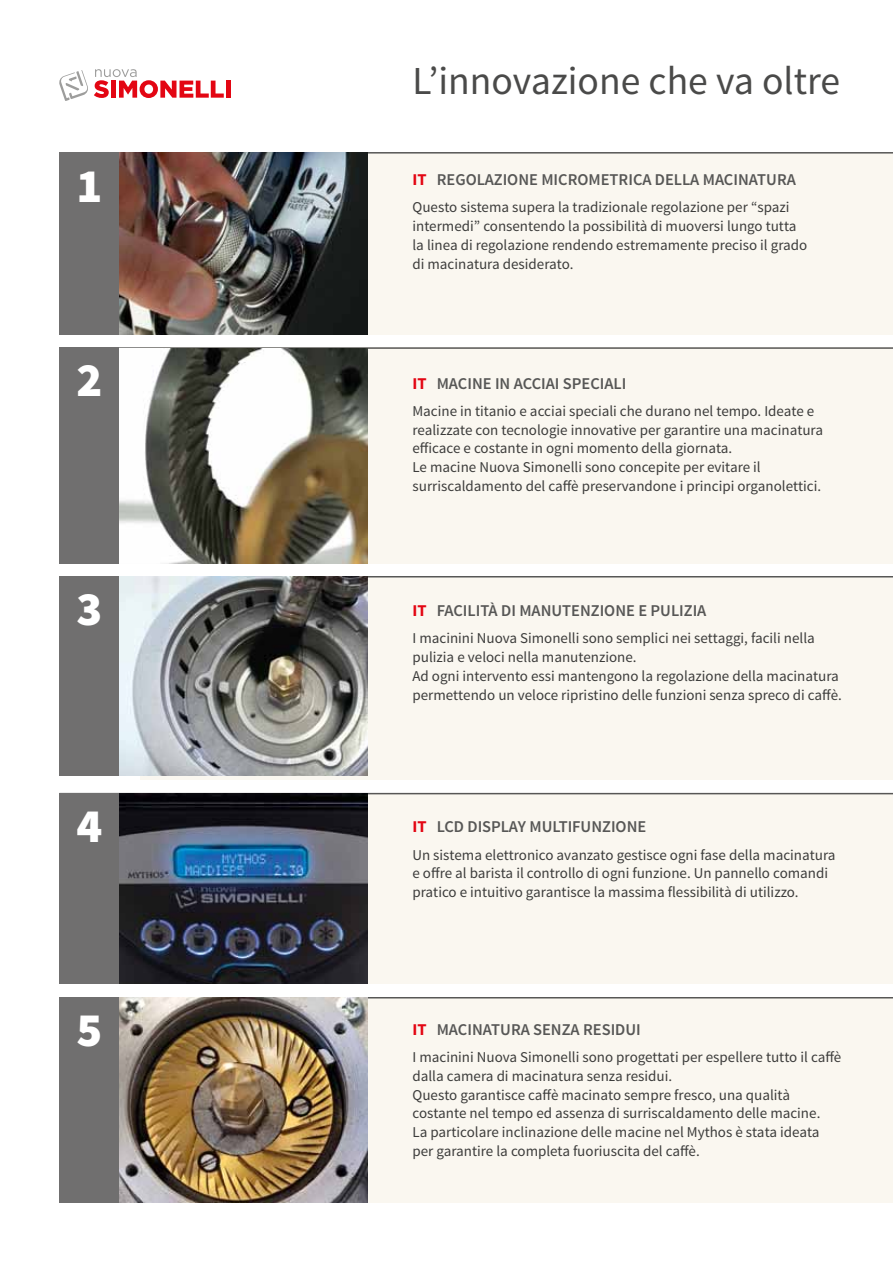
<style>
.page{position:relative;width:893px;height:1263px;background:#fff}
.page>*{position:absolute;margin:0;border:0;box-sizing:border-box;transform-origin:0 0}
.t1{font:900 48px "Source Sans Pro";color:#fff}
.t2{font:39.6px "Source Sans Pro";color:#4a4a49}
.t3{font:600 16.5px "Source Sans Pro";color:#575756}
.t4{font:15px/18.8px "Source Sans Pro";color:#3c3c3b}
.s1{font-weight:700;color:#e30613}
</style>
<div class="page">
<div style="left:140px;top:152px;width:753px;height:183px;background:#faf7f0"></div>
<div style="left:140px;top:347px;width:753px;height:216px;background:#faf7f0"></div>
<div style="left:140px;top:576px;width:753px;height:203px;background:#faf7f0"></div>
<div style="left:140px;top:793px;width:753px;height:190px;background:#faf7f0"></div>
<div style="left:140px;top:997px;width:753px;height:206px;background:#faf7f0"></div>
<hr style="left:60px;top:997px;width:833px;height:1px;background:#575756">
<hr style="left:60px;top:152px;width:833px;height:2px;background:#575756">
<hr style="left:60px;top:347px;width:833px;height:2px;background:#575756">
<hr style="left:60px;top:576px;width:833px;height:1px;background:#575756">
<hr style="left:60px;top:793px;width:833px;height:1px;background:#575756">
<div style="left:60px;top:153px;width:59px;height:182px;background:#706f6f"></div>
<img style="left:119px;top:152px;width:249px;height:183px">
<img style="left:119px;top:348px;width:249px;height:215px">
<div style="left:60px;top:347px;width:59px;height:216px;background:#706f6f"></div>
<img style="left:119px;top:576px;width:249px;height:200px">
<div style="left:60px;top:576px;width:59px;height:200px;background:#706f6f"></div>
<img style="left:119px;top:793px;width:249px;height:190px">
<div style="left:60px;top:793px;width:59px;height:190px;background:#706f6f"></div>
<img style="left:119px;top:997px;width:249px;height:206px">
<div style="left:60px;top:997px;width:59px;height:206px;background:#706f6f"></div>
<div style="left:226px;top:81px;width:5px;height:17px;background:#e30613"></div>
<svg style="left:59px;top:69px;width:165px;height:32px"></svg>
<h1 class="t1" style="left:76px;top:157px;width:27px">1</h1>
<h1 class="t1" style="left:76px;top:351px;width:27px">2</h1>
<h1 class="t1" style="left:76px;top:580px;width:27px">3</h1>
<h1 class="t1" style="left:76px;top:797px;width:27px">4</h1>
<h1 class="t1" style="left:76px;top:1001px;width:27px">5</h1>
<h2 class="t2" style="left:412px;top:65px;width:429px">L’innovazione che va oltre</h2>
<p class="t3" style="left:412px;top:172px;width:385px"><span class="s1">IT</span> REGOLAZIONE MICROMETRICA DELLA MACINATURA</p>
<p class="t4" style="left:412px;top:199px;width:396px">Questo sistema supera la tradizionale regolazione per “spazi intermedi” consentendo la possibilità di muoversi lungo tutta la linea di regolazione rendendo estremamente preciso il grado di macinatura desiderato.</p>
<p class="t3" style="left:412px;top:375px;width:215px"><span class="s1">IT</span> MACINE IN ACCIAI SPECIALI</p>
<p class="t4" style="left:412px;top:403px;width:412px">Macine in titanio e acciai speciali che durano nel tempo. Ideate e realizzate con tecnologie innovative per garantire una macinatura efficace e costante in ogni momento della giornata.<br>Le macine Nuova Simonelli sono concepite per evitare il surriscaldamento del caffè preservandone i principi organolettici.</p>
<p class="t3" style="left:412px;top:603px;width:295px"><span class="s1">IT</span> FACILITÀ DI MANUTENZIONE E PULIZIA</p>
<p class="t4" style="left:412px;top:630px;width:431px">I macinini Nuova Simonelli sono semplici nei settaggi, facili nella pulizia e veloci nella manutenzione.<br>Ad ogni intervento essi mantengono la regolazione della macinatura permettendo un veloce ripristino delle funzioni senza spreco di caffè.</p>
<p class="t3" style="left:412px;top:819px;width:235px"><span class="s1">IT</span> LCD DISPLAY MULTIFUNZIONE</p>
<p class="t4" style="left:412px;top:846px;width:424px">Un sistema elettronico avanzato gestisce ogni fase della macinatura e offre al barista il controllo di ogni funzione. Un pannello comandi pratico e intuitivo garantisce la massima flessibilità di utilizzo.</p>
<p class="t3" style="left:412px;top:1021px;width:230px"><span class="s1">IT</span> MACINATURA SENZA RESIDUI</p>
<p class="t4" style="left:412px;top:1049px;width:430px">I macinini Nuova Simonelli sono progettati per espellere tutto il caffè dalla camera di macinatura senza residui.<br>Questo garantisce caffè macinato sempre fresco, una qualità costante nel tempo ed assenza di surriscaldamento delle macine.<br>La particolare inclinazione delle macine nel Mythos è stata ideata per garantire la completa fuoriuscita del caffè.</p>
</div>
